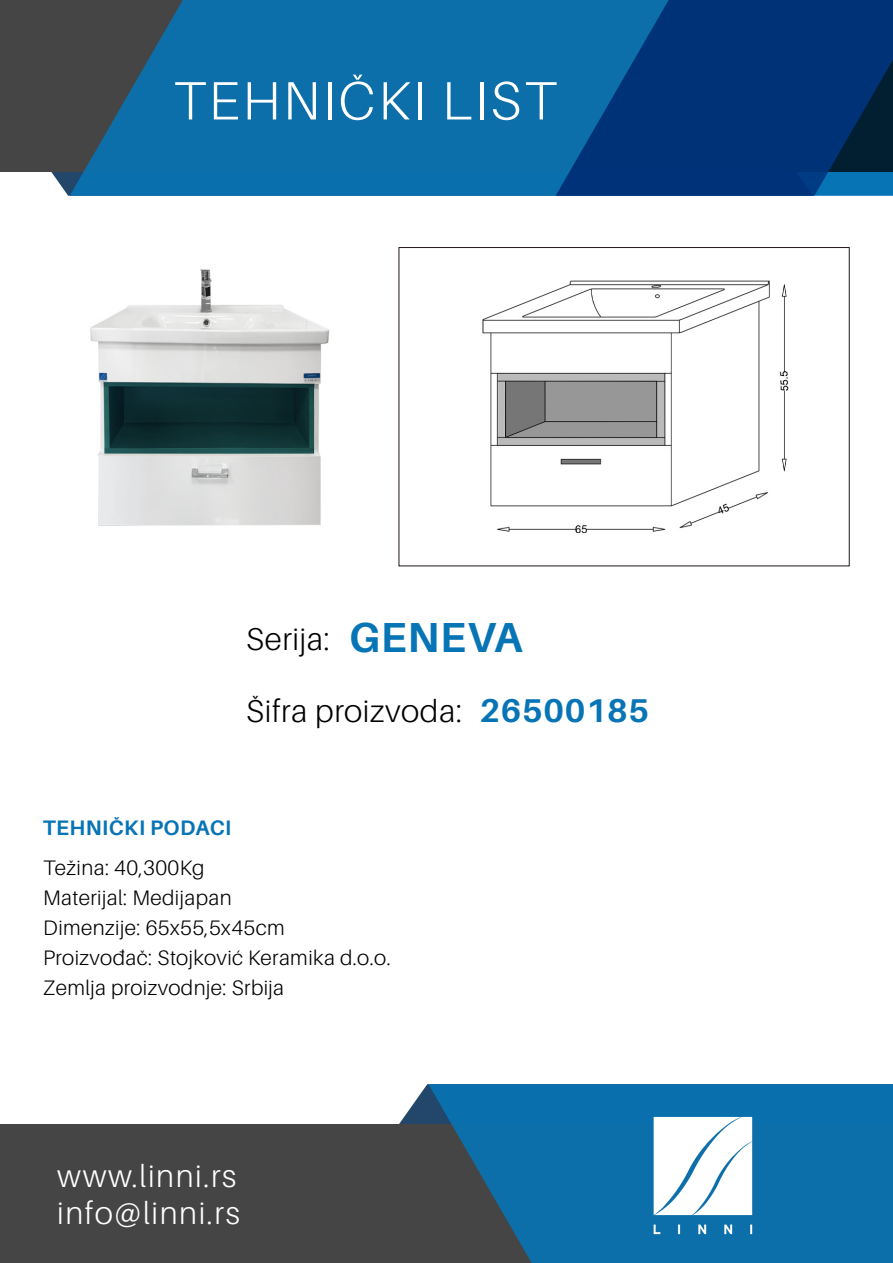
<style>
.page{position:relative;width:893px;height:1263px;background:#fff}
.page>*{position:absolute;margin:0;border:0;box-sizing:border-box;transform-origin:0 0}
.t1{font:300 54px "Aileron";letter-spacing:.05em;color:#fff}
.t2{font:700 42px "Aileron";letter-spacing:.02em;color:#0774b5}
.t3{font:700 33px "Aileron";letter-spacing:.02em;color:#0774b5}
.t4{font:300 31.5px/37.8px "Aileron";letter-spacing:.05em;color:#fff}
.t5{font:300 31.5px "Aileron";letter-spacing:.02em;color:#000}
.t6{font:300 21px/30px "Aileron";letter-spacing:.02em;color:#000}
.t7{font:700 21px "Aileron";letter-spacing:.02em;color:#0774b5}
</style>
<div class="page">
<svg style="left:294px;top:1084px;width:134px;height:41px"></svg>
<div style="left:0;top:1125px;width:893px;height:138px;background:#454545"></div>
<svg style="left:428px;top:1084px;width:465px;height:179px;fill:#0d6fa9"></svg>
<div style="left:0;top:0;width:893px;height:172px;background:#454545"></div>
<svg style="left:70px;top:0;width:486px;height:196px;background:#136a9d"></svg>
<svg style="left:556px;top:0;width:337px;height:196px;background:#023c7d"></svg>
<img style="left:614px;top:1084px;width:179px;height:179px">
<img style="left:482px;top:280px;width:307px;height:253px">
<img style="left:90px;top:269px;width:240px;height:257px">
<div style="left:399px;top:247px;width:451px;height:319px;border:1px solid #231916"></div>
<h1 class="t1" style="left:173px;top:71px;width:385px">TEHNIČKI LIST</h1>
<h2 class="t2" style="left:349px;top:613px;width:175px">GENEVA</h2>
<h3 class="t5" style="left:246px;top:622px;width:85px">Serija:</h3>
<h3 class="t5" style="left:246px;top:694px;width:218px">Šifra proizvoda:</h3>
<h3 class="t3" style="left:480px;top:692px;width:171px">26500185</h3>
<p class="t7" style="left:43px;top:816px;width:190px">TEHNIČKI PODACI</p>
<p class="t6" style="left:43px;top:853px;width:349px">Težina: 40,300Kg<br>Materijal: Medijapan<br>Dimenzije: 65x55,5x45cm<br>Proizvođač: Stojković Keramika d.o.o.<br>Zemlja proizvodnje: Srbija</p>
<h3 class="t4" style="left:57px;top:1157px;width:184px">www.linni.rs info@linni.rs</h3>
</div>
